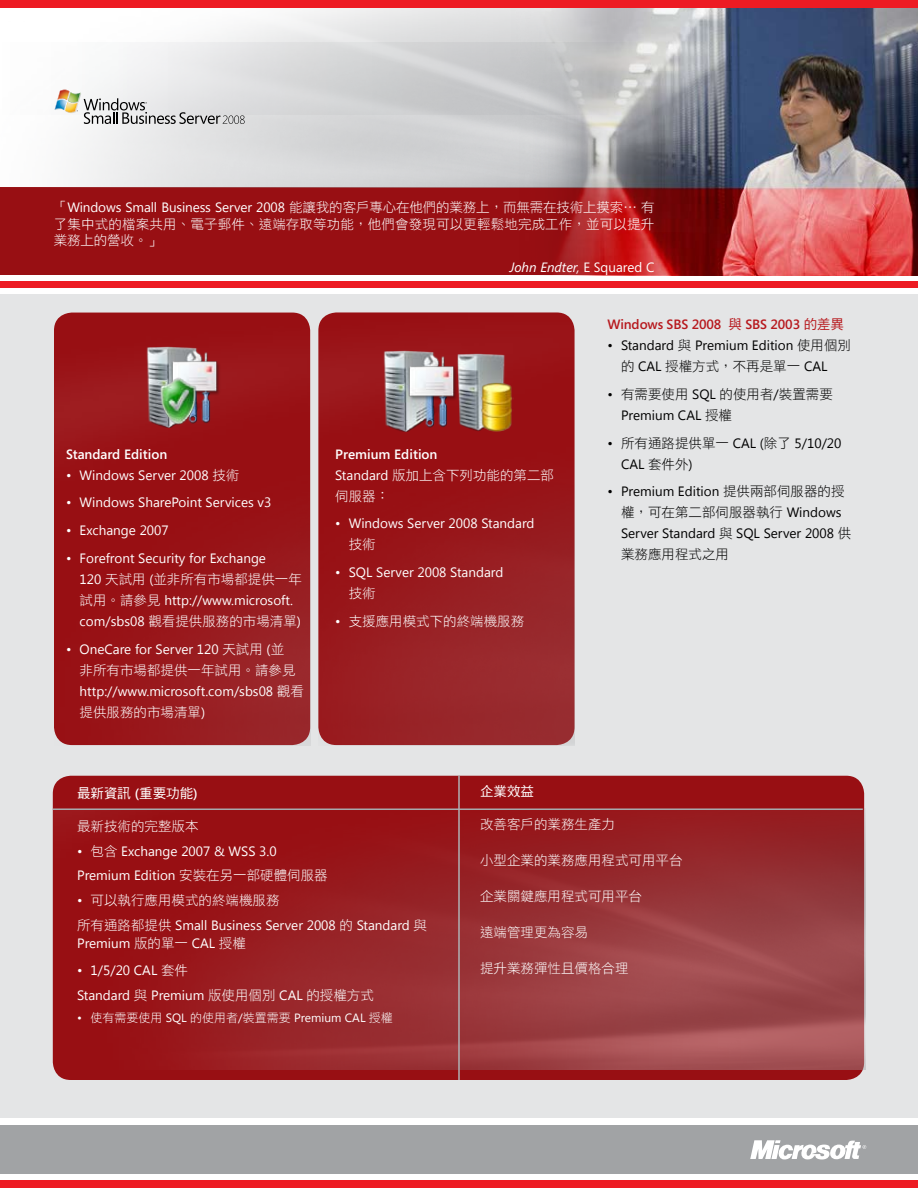
<style>
.page{position:relative;width:918px;height:1188px;background:#fff}
.page>*{position:absolute;margin:0;border:0;box-sizing:border-box;transform-origin:0 0}
.t1{font:13.5px/24.8px "Segoe UI";color:#fff}
.t2{font:13.5px/16.2px "DF Hei Std W3";color:#fff}
.t3{font:13.5px/21px "Segoe UI";color:#000}
.t4{font:13.5px "DF Hei Std W3";color:#000}
.t5{font:600 13.5px "Segoe";color:#fff}
.t6{font:600 13.5px "Segoe";letter-spacing:-.01em;color:#b7191e}
.t7{font:italic 13.5px "Segoe";color:#fff}
.t8{font:13.5px "DF Hei Std W5";color:#fff}
.t9{font:12px "DF Hei Std W3";color:#fff}
.s1{font-family:"DF Hei Std W3"}
.s2{font-style:normal}
.s3{font-family:"Segoe UI"}
.s4{font-family:"DF Hei Std W5";font-weight:400}
.s5{font-family:"Segoe"}
.s6{font-family:"Segoe";font-weight:600}
</style>
<div class="page">
<div style="left:0;top:294px;width:918px;height:824px;background:#e4e5e6"></div>
<div style="left:0;top:188px;width:918px;height:87px;background:#980f13"></div>
<img style="left:474px;top:8px;width:444px;height:267px">
<div style="left:0;top:1125px;width:918px;height:49px;background:#a1a3a5"></div>
<div style="left:0;top:1180px;width:918px;height:8px;background:#ed1b23"></div>
<svg style="left:750px;top:1140px;width:116px;height:20px"></svg>
<div style="left:0;top:0;width:918px;height:8px;background:#ed1b23"></div>
<div style="left:0;top:281px;width:918px;height:7px;background:#ed1b23"></div>
<svg style="left:55px;top:90px;width:190px;height:34px"></svg>
<img style="left:54px;top:312px;width:257px;height:433px">
<img style="left:141px;top:346px;width:81px;height:81px">
<img style="left:163px;top:349px;width:63px;height:63px">
<img style="left:155px;top:376px;width:48px;height:52px">
<img style="left:318px;top:312px;width:257px;height:433px">
<img style="left:459px;top:354px;width:55px;height:77px">
<img style="left:480px;top:381px;width:33px;height:50px">
<img style="left:378px;top:351px;width:81px;height:81px">
<img style="left:400px;top:353px;width:63px;height:64px">
<div style="left:53px;top:776px;width:811px;height:304px;background:#980f13;border-radius:18px"></div>
<img style="left:54px;top:808px;width:811px;height:261px">
<hr style="left:53px;top:809px;width:810px;height:1px;background:#a7a9ac">
<hr style="left:458px;top:776px;width:2px;height:304px;background:#afb1b4">
<p class="t1" style="left:54px;top:195px;width:602px"><span class="s1">「</span>Windows Small Business Server 2008 <span class="s1">能讓我的客戶專心在他們的業務上，而無需在技術上摸索⋯ 有</span></p>
<p class="t2" style="left:54px;top:216px;width:602px">了集中式的檔案共用、電子郵件、遠端存取等功能，他們會發現可以更輕鬆地完成工作，並可以提升業務上的營收。」</p>
<p class="t7" style="left:510px;top:259px;width:146px">John Endter, <span class="s2">E Squared C</span></p>
<p class="t5" style="left:66px;top:446px;width:103px">Standard Edition</p>
<p class="t1" style="left:66px;top:462px;width:175px">• Windows Server 2008 <span class="s1">技術</span></p>
<p class="t1" style="left:66px;top:490px;width:207px">• Windows SharePoint Services v3</p>
<p class="t1" style="left:66px;top:517px;width:104px">• Exchange 2007</p>
<p class="t1" style="left:66px;top:545px;width:201px">• Forefront Security for Exchange</p>
<p class="t2" style="left:80px;top:571px;width:224px"><span class="s3">120</span> 天試用 <span class="s3">(</span>並非所有市場都提供一年</p>
<p class="t1" style="left:80px;top:587px;width:215px"><span class="s1">試用。請參見</span> http://www.microsoft.</p>
<p class="t2" style="left:80px;top:613px;width:223px"><span class="s3">com/sbs08</span> 觀看提供服務的市場清單<span class="s3">)</span></p>
<p class="t1" style="left:66px;top:636px;width:220px">• OneCare for Server 120 <span class="s1">天試用</span> (<span class="s1">並</span></p>
<p class="t2" style="left:80px;top:662px;width:217px">非所有市場都提供一年試用。請參見</p>
<p class="t1" style="left:80px;top:678px;width:226px">http://www.microsoft.com/sbs08 <span class="s1">觀看</span></p>
<p class="t2" style="left:80px;top:704px;width:127px">提供服務的市場清單<span class="s3">)</span></p>
<p class="t5" style="left:335px;top:446px;width:104px">Premium Edition</p>
<p class="t2" style="left:335px;top:464px;width:220px;line-height:21px"><span class="s3">Standard</span> 版加上含下列功能的第二部伺服器：</p>
<p class="t1" style="left:335px;top:511px;width:201px">• Windows Server 2008 Standard</p>
<p class="t2" style="left:349px;top:536px;width:28px">技術</p>
<p class="t1" style="left:335px;top:559px;width:170px">• SQL Server 2008 Standard</p>
<p class="t2" style="left:349px;top:585px;width:28px">技術</p>
<p class="t2" style="left:335px;top:613px;width:191px"><span class="s3">•</span> 支援應用模式下的終端機服務</p>
<p class="t6" style="left:608px;top:317px;width:238px">Windows SBS 2008 <span class="s4">與</span> SBS 2003 <span class="s4">的差異</span></p>
<p class="t3" style="left:608px;top:334px;width:245px">• Standard <span class="s1">與</span> Premium Edition <span class="s1">使用個別</span></p>
<p class="t4" style="left:621px;top:359px;width:208px">的 <span class="s3">CAL</span> 授權方式，不再是單一 <span class="s3">CAL</span></p>
<p class="t4" style="left:608px;top:387px;width:227px"><span class="s5">•</span> 有需要使用 <span class="s3">SQL</span> 的使用者<span class="s3">/</span>裝置需要</p>
<p class="t3" style="left:621px;top:404px;width:113px">Premium CAL <span class="s1">授權</span></p>
<p class="t3" style="left:621px;top:432px;width:222px;text-indent:-14px">• <span class="s1">所有通路提供單一</span> CAL (<span class="s1">除了</span> 5/10/20<br>CAL <span class="s1">套件外</span>)</p>
<p class="t3" style="left:608px;top:480px;width:239px">• Premium Edition <span class="s1">提供兩部伺服器的授</span></p>
<p class="t4" style="left:621px;top:505px;width:222px">權，可在第二部伺服器執行 <span class="s3">Windows</span></p>
<p class="t3" style="left:621px;top:523px;width:232px">Server Standard <span class="s1">與</span> SQL Server 2008 <span class="s1">供</span></p>
<p class="t4" style="left:621px;top:547px;width:109px">業務應用程式之用</p>
<p class="t8" style="left:77px;top:786px;width:122px">最新資訊 <span class="s6">(</span>重要功能<span class="s6">)</span></p>
<p class="t2" style="left:77px;top:818px;width:123px">最新技術的完整版本</p>
<p class="t1" style="left:77px;top:838px;width:252px">• <span class="s1">包含</span> Exchange 2007 &amp; WSS 3.0<br>Premium Edition <span class="s1">安裝在另一部硬體伺服器</span></p>
<p class="t2" style="left:77px;top:892px;width:204px"><span class="s3">•</span> 可以執行應用模式的終端機服務</p>
<p class="t1" style="left:77px;top:915px;width:351px;line-height:18px"><span class="s1">所有通路都提供</span> Small Business Server 2008 <span class="s1">的</span> Standard <span class="s1">與<br></span>Premium <span class="s1">版的單一</span> CAL <span class="s1">授權</span></p>
<p class="t1" style="left:77px;top:958px;width:298px">• 1/5/20 CAL <span class="s1">套件<br></span>Standard <span class="s1">與</span> Premium <span class="s1">版使用個別</span> CAL <span class="s1">的授權方式</span></p>
<p class="t9" style="left:77px;top:1011px;width:317px"><span class="s3">•</span> 使有需要使用 <span class="s3">SQL</span> 的使用者<span class="s3">/</span>裝置需要 <span class="s3">Premium CAL</span> 授權</p>
<p class="t8" style="left:480px;top:784px;width:55px">企業效益</p>
<p class="t2" style="left:480px;top:815px;width:136px">改善客戶的業務生產力</p>
<p class="t2" style="left:480px;top:852px;width:204px">小型企業的業務應用程式可用平台</p>
<p class="t2" style="left:480px;top:888px;width:163px">企業關鍵應用程式可用平台</p>
<p class="t2" style="left:480px;top:924px;width:109px">遠端管理更為容易</p>
<p class="t2" style="left:480px;top:960px;width:150px">提升業務彈性且價格合理</p>
</div>
